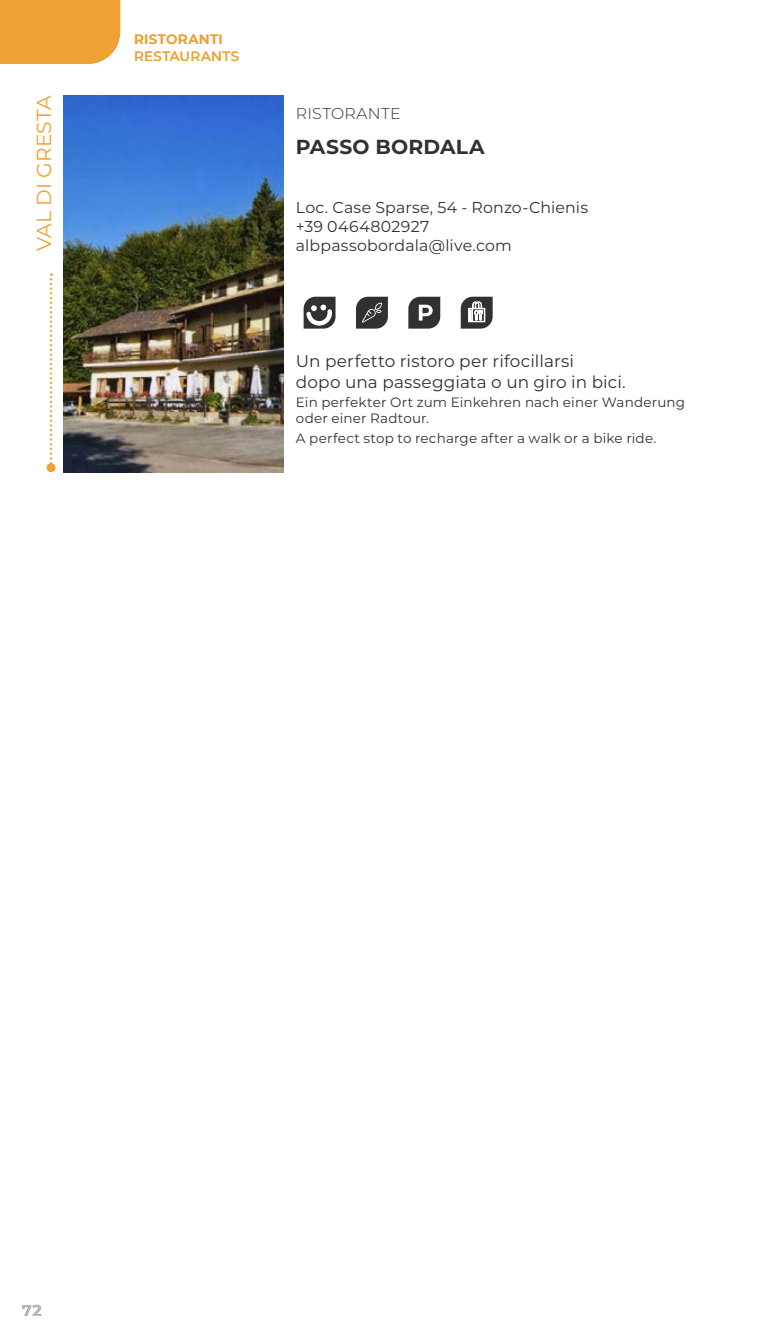
<style>
.page{position:relative;width:766px;height:1340px;background:#fff}
.page>*{position:absolute;margin:0;border:0;box-sizing:border-box;transform-origin:0 0}
.t1{font:700 20.25px "Montserrat";letter-spacing:.015em;color:#323131}
.t2{font:20.25px "Montserrat";letter-spacing:.005em;color:#efa134}
.t3{font:16.88px/20.2px "Montserrat";letter-spacing:.005em;color:#323131}
.t4{font:15.75px/18.9px "Montserrat";letter-spacing:.015em;color:#323131}
.t5{font:300 15.75px "Montserrat";letter-spacing:.015em;color:#323131}
.t6{font:600 15.75px "Montserrat";color:#778588}
.t7{font:13.5px/16.2px "Montserrat";letter-spacing:.015em;color:#323131}
.t8{font:500 13.5px "Montserrat";letter-spacing:.025em;color:#efa134}
.t9{font:600 13.5px "Montserrat";letter-spacing:.025em;color:#efa134}
</style>
<div class="page">
<div style="left:0;top:0;width:120px;height:64px;background:#efa134"></div>
<img style="left:64px;top:96px;width:219px;height:376px">
<svg style="left:303px;top:297px;width:32px;height:31px"></svg>
<svg style="left:356px;top:297px;width:32px;height:31px"></svg>
<svg style="left:408px;top:297px;width:32px;height:31px"></svg>
<svg style="left:460px;top:297px;width:32px;height:31px"></svg>
<svg style="left:50px;top:273px;width:2px;height:190px"></svg>
<div style="left:47px;top:463px;width:9px;height:9px;background:#efa134;border-radius:50%"></div>
<h1 class="t2" style="left:30px;top:251px;width:157px;rotate:-90deg">VAL DI GRESTA</h1>
<p class="t9" style="left:134px;top:30px;width:90px">RISTORANTI</p>
<p class="t8" style="left:134px;top:46px;width:107px">RESTAURANTS</p>
<p class="t5" style="left:296px;top:103px;width:106px">RISTORANTE</p>
<h1 class="t1" style="left:296px;top:132px;width:190px">PASSO BORDALA</h1>
<p class="t4" style="left:296px;top:197px;width:293px">Loc. Case Sparse, 54 - Ronzo-Chienis +39 0464802927 albpassobordala@live.com</p>
<p class="t3" style="left:296px;top:350px;width:331px">Un perfetto ristoro per rifocillarsi<br>dopo una passeggiata o un giro in bici.</p>
<p class="t7" style="left:296px;top:393px;width:390px">Ein perfekter Ort zum Einkehren nach einer Wanderung oder einer Radtour.</p>
<p class="t7" style="left:296px;top:429px;width:362px">A perfect stop to recharge after a walk or a bike ride.</p>
<p class="t6" style="left:22px;top:1298px;width:21px">72</p>
</div>
